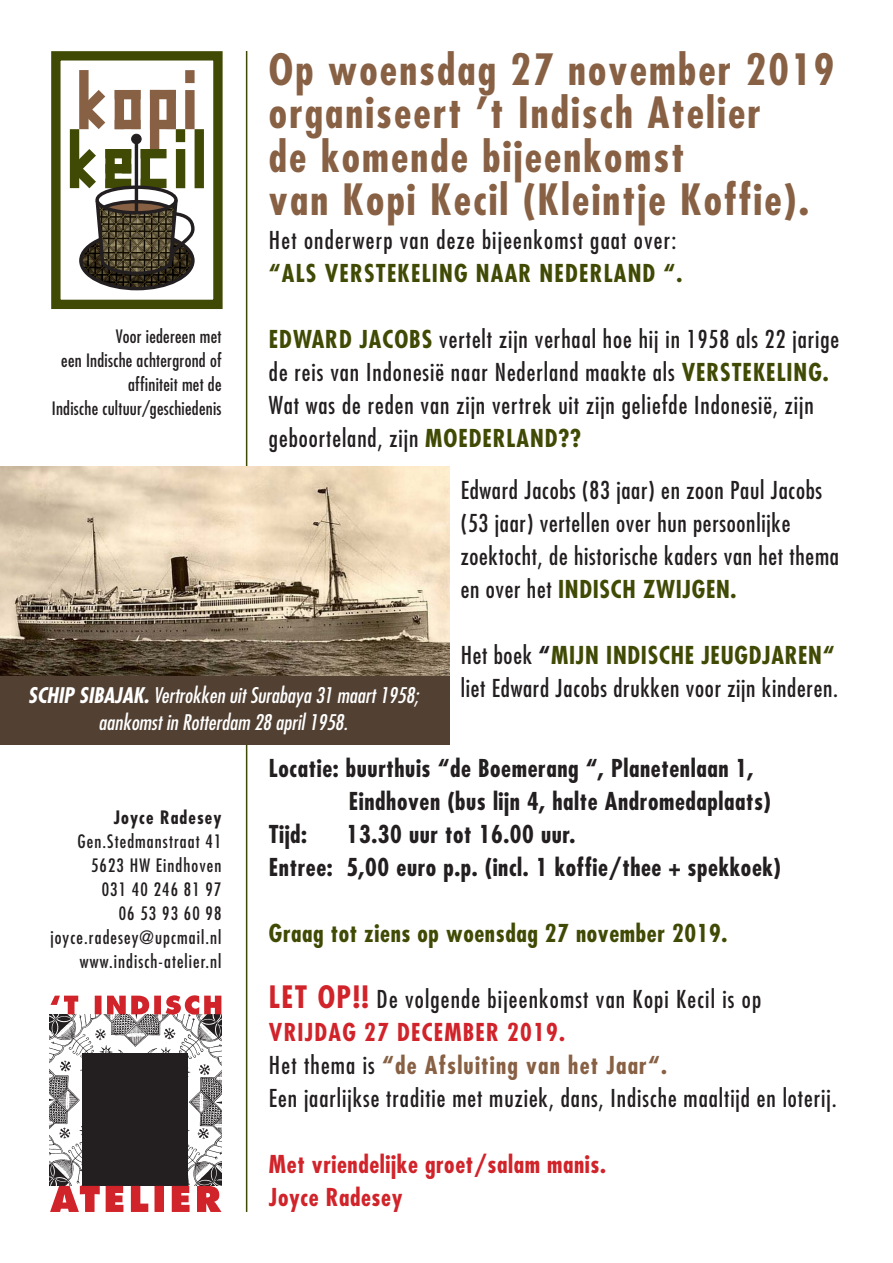
<style>
.page{position:relative;width:893px;height:1263px;background:#fff}
.page>*{position:absolute;margin:0;border:0;box-sizing:border-box;transform-origin:0 0}
.t1{font:700 condensed 42px "Futura";letter-spacing:.05em;color:#886145}
.t2{font:condensed 24px/33px "Futura";letter-spacing:.04em;color:#231f20}
.t3{font:700 condensed 24px "Futura";letter-spacing:.025em;color:#231f20}
.t4{font:700 condensed 24px "Futura";letter-spacing:.03em;color:#414a04}
.t5{font:700 condensed 24px "Futura";letter-spacing:.025em;color:#d1232a}
.t6{font:700 condensed 24px "Futura";letter-spacing:.05em;color:#886145}
.t7{font:700 condensed 24px "Futura";letter-spacing:.05em;color:#414a04}
.t8{font:700 condensed 24px "Futura";letter-spacing:.05em;color:#d1232a}
.t9{font:italic condensed 21px "Futura";color:#fff}
.t10{font:condensed 18px "Futura";letter-spacing:.06em;color:#231f20}
.t11{font:condensed 18px "Futura";letter-spacing:.015em;color:#231f20}
.t12{font:700 condensed 18px "Futura";letter-spacing:.06em;color:#231f20}
.s1{font-weight:700;color:#414a04}
.s2{font-weight:400;color:#231f20}
.s3{font-weight:700}
.s4{color:#231f20}
.s5{font-weight:700;font-size:30px;color:#d1232a}
</style>
<div class="page">
<div style="left:51px;top:51px;width:172px;height:258px;background:#fff;border:9px solid #414a04"></div>
<div style="left:79px;top:70px;width:10px;height:59px;background:#886145"></div>
<div style="left:185px;top:70px;width:10px;height:13px;background:#886145"></div>
<div style="left:195px;top:129px;width:9px;height:59px;background:#414a04"></div>
<svg style="left:69px;top:80px;width:127px;height:211px"></svg>
<hr style="left:135px;top:139px;width:3px;height:73px;background:#231f20">
<div style="left:132px;top:134px;width:9px;height:10px;background:#231f20;border-radius:50%"></div>
<div style="left:132px;top:134px;width:9px;height:10px;border:1px solid #231f20;border-radius:50%"></div>
<img style="left:50px;top:1014px;width:171px;height:172px">
<div style="left:82px;top:1053px;width:105px;height:133px;background:#231f20"></div>
<svg style="left:50px;top:1186px;width:172px;height:26px"></svg>
<svg style="left:50px;top:995px;width:171px;height:19px"></svg>
<hr style="left:246px;top:51px;width:1px;height:1161px;background:#414a04">
<img style="left:0;top:467px;width:449px;height:209px">
<div style="left:0;top:676px;width:449px;height:68px;background:#524032"></div>
<p class="t11" style="left:116px;top:325px;width:107px">Voor iedereen met</p>
<p class="t11" style="left:61px;top:349px;width:162px">een Indische achtergrond of</p>
<p class="t11" style="left:128px;top:373px;width:95px">affiniteit met de</p>
<p class="t11" style="left:52px;top:397px;width:171px">Indische cultuur/geschiedenis</p>
<p class="t1" style="left:269px;top:43px;width:567px">Op woensdag 27 november 2019</p>
<p class="t1" style="left:269px;top:87px;width:493px">organiseert ’t Indisch Atelier</p>
<p class="t1" style="left:269px;top:130px;width:417px">de komende bijeenkomst</p>
<p class="t1" style="left:269px;top:174px;width:541px">van Kopi Kecil (Kleintje Koffie).</p>
<p class="t2" style="left:269px;top:223px;width:409px">Het onderwerp van deze bijeenkomst gaat over:</p>
<p class="t7" style="left:269px;top:258px;width:415px">“ALS VERSTEKELING NAAR NEDERLAND “.</p>
<p class="t2" style="left:269px;top:322px;width:572px"><span class="s1">EDWARD JACOBS</span> vertelt zijn verhaal hoe hij in 1958 als 22 jarige de reis van Indonesië naar Nederland maakte als <span class="s1">VERSTEKELING.</span></p>
<p class="t2" style="left:269px;top:388px;width:546px">Wat was de reden van zijn vertrek uit zijn geliefde Indonesië, zijn geboorteland, zijn <span class="s1">MOEDERLAND??</span></p>
<p class="t2" style="left:461px;top:473px;width:363px">Edward Jacobs (83 jaar) en zoon Paul Jacobs</p>
<p class="t2" style="left:461px;top:506px;width:331px">(53 jaar) vertellen over hun persoonlijke</p>
<p class="t2" style="left:461px;top:539px;width:380px">zoektocht, de historische kaders van het thema</p>
<p class="t4" style="left:461px;top:574px;width:277px"><span class="s2">en over het</span> INDISCH ZWIJGEN.</p>
<p class="t9" style="left:28px;top:683px;width:392px"><span class="s3">SCHIP SIBAJAK.</span> Vertrokken uit Surabaya 31 maart 1958;</p>
<p class="t9" style="left:99px;top:710px;width:251px">aankomst in Rotterdam 28 april 1958.</p>
<p class="t4" style="left:461px;top:640px;width:375px"><span class="s2">Het boek</span> <span class="s4">“</span>MIJN INDISCHE JEUGDJAREN“</p>
<p class="t2" style="left:461px;top:671px;width:379px">liet Edward Jacobs drukken voor zijn kinderen.</p>
<p class="t12" style="left:114px;top:806px;width:109px">Joyce Radesey</p>
<p class="t10" style="left:77px;top:830px;width:146px">Gen.Stedmanstraat 41</p>
<p class="t10" style="left:91px;top:854px;width:132px">5623 HW Eindhoven</p>
<p class="t10" style="left:102px;top:878px;width:121px">031 40 246 81 97</p>
<p class="t10" style="left:119px;top:902px;width:104px">06 53 93 60 98</p>
<p class="t10" style="left:50px;top:926px;width:173px">joyce.radesey@upcmail.nl</p>
<p class="t10" style="left:80px;top:950px;width:143px">www.indisch-atelier.nl</p>
<p class="t3" style="left:269px;top:753px;width:486px">Locatie: buurthuis “de Boemerang “, Planetenlaan 1,</p>
<p class="t3" style="left:349px;top:786px;width:424px">Eindhoven (bus lijn 4, halte Andromedaplaats)</p>
<p class="t3" style="left:269px;top:819px;width:40px">Tijd:</p>
<p class="t3" style="left:347px;top:819px;width:230px">13.30 uur tot 16.00 uur.</p>
<p class="t3" style="left:269px;top:852px;width:513px">Entree: 5,00 euro p.p. (incl. 1 koffie/thee + spekkoek)</p>
<p class="t4" style="left:269px;top:918px;width:460px">Graag tot ziens op woensdag 27 november 2019.</p>
<p class="t2" style="left:269px;top:982px;width:494px"><span class="s5">LET OP!!</span> De volgende bijeenkomst van Kopi Kecil is op</p>
<p class="t8" style="left:269px;top:1017px;width:297px">VRIJDAG 27 DECEMBER 2019.</p>
<p class="t6" style="left:269px;top:1050px;width:399px"><span class="s2">Het thema is</span> “de Afsluiting van het Jaar“.</p>
<p class="t2" style="left:269px;top:1081px;width:569px">Een jaarlijkse traditie met muziek, dans, Indische maaltijd en loterij.</p>
<p class="t5" style="left:269px;top:1149px;width:339px">Met vriendelijke groet/salam manis.</p>
<p class="t5" style="left:269px;top:1182px;width:135px">Joyce Radesey</p>
</div>
